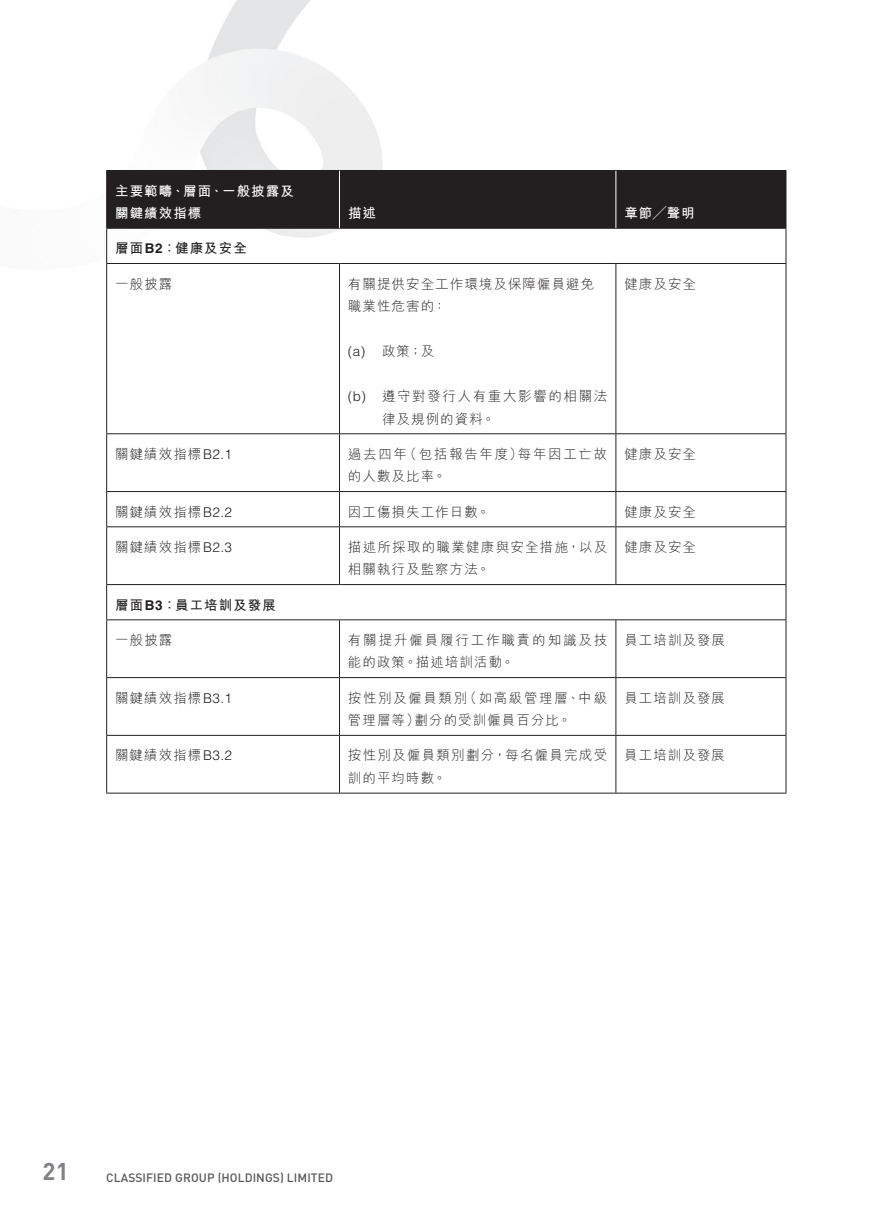
<style>
.page{position:relative;width:893px;height:1212px;background:#fff}
.page>*{position:absolute;margin:0;border:0;box-sizing:border-box;transform-origin:0 0}
.t1{font:700 24px "DIN";color:#808285}
.t2{font:300 13.5px "M Hei HK";letter-spacing:.08em;color:#231f20}
.t3{font:300 13.5px "M Hei HK";letter-spacing:.12em;color:#231f20}
.t4{font:700 13.5px "M Hei HK";letter-spacing:.08em;color:#fff}
.t5{font:700 13.5px "M Hei HK";letter-spacing:.08em;color:#231f20}
.t6{font:300 13.5px "M Hei HK";letter-spacing:.14em;color:#231f20}
.t7{font:300 13.5px "Helvetica LT Std";color:#231f20}
.t8{font:500 12px "DIN";letter-spacing:.005em;color:#57585a}
.s1{font-family:"Helvetica LT Std"}
</style>
<div class="page">
<img style="left:107px;top:0;width:680px;height:794px">
<div style="left:107px;top:171px;width:679px;height:57px;background:#231f20"></div>
<hr style="left:106px;top:170px;width:233px;height:1px;background:#231f20">
<hr style="left:106px;top:171px;width:1px;height:57px;background:#231f20">
<hr style="left:339px;top:170px;width:277px;height:1px;background:#231f20">
<hr style="left:616px;top:170px;width:170px;height:1px;background:#231f20">
<hr style="left:786px;top:171px;width:1px;height:57px;background:#231f20">
<hr style="left:106px;top:228px;width:233px;height:1px;background:#231f20">
<hr style="left:339px;top:228px;width:277px;height:1px;background:#231f20">
<hr style="left:616px;top:228px;width:170px;height:1px;background:#231f20">
<hr style="left:106px;top:229px;width:1px;height:34px;background:#231f20">
<hr style="left:786px;top:229px;width:1px;height:34px;background:#231f20">
<hr style="left:106px;top:263px;width:233px;height:1px;background:#231f20">
<hr style="left:106px;top:264px;width:1px;height:169px;background:#231f20">
<hr style="left:339px;top:263px;width:277px;height:1px;background:#231f20">
<hr style="left:339px;top:264px;width:1px;height:169px;background:#231f20">
<hr style="left:616px;top:263px;width:170px;height:1px;background:#231f20">
<hr style="left:615px;top:264px;width:1px;height:169px;background:#231f20">
<hr style="left:786px;top:264px;width:1px;height:169px;background:#231f20">
<hr style="left:106px;top:433px;width:233px;height:1px;background:#231f20">
<hr style="left:106px;top:434px;width:1px;height:57px;background:#231f20">
<hr style="left:339px;top:433px;width:277px;height:1px;background:#231f20">
<hr style="left:339px;top:434px;width:1px;height:57px;background:#231f20">
<hr style="left:616px;top:433px;width:170px;height:1px;background:#231f20">
<hr style="left:615px;top:434px;width:1px;height:57px;background:#231f20">
<hr style="left:786px;top:434px;width:1px;height:57px;background:#231f20">
<hr style="left:106px;top:491px;width:233px;height:1px;background:#231f20">
<hr style="left:106px;top:492px;width:1px;height:34px;background:#231f20">
<hr style="left:339px;top:491px;width:277px;height:1px;background:#231f20">
<hr style="left:339px;top:492px;width:1px;height:34px;background:#231f20">
<hr style="left:616px;top:491px;width:170px;height:1px;background:#231f20">
<hr style="left:615px;top:492px;width:1px;height:34px;background:#231f20">
<hr style="left:786px;top:492px;width:1px;height:34px;background:#231f20">
<hr style="left:106px;top:526px;width:233px;height:1px;background:#231f20">
<hr style="left:106px;top:527px;width:1px;height:57px;background:#231f20">
<hr style="left:339px;top:526px;width:277px;height:1px;background:#231f20">
<hr style="left:339px;top:527px;width:1px;height:57px;background:#231f20">
<hr style="left:616px;top:526px;width:170px;height:1px;background:#231f20">
<hr style="left:615px;top:527px;width:1px;height:57px;background:#231f20">
<hr style="left:786px;top:527px;width:1px;height:57px;background:#231f20">
<hr style="left:106px;top:584px;width:233px;height:1px;background:#231f20">
<hr style="left:106px;top:585px;width:1px;height:34px;background:#231f20">
<hr style="left:339px;top:584px;width:277px;height:1px;background:#231f20">
<hr style="left:616px;top:584px;width:170px;height:1px;background:#231f20">
<hr style="left:786px;top:585px;width:1px;height:34px;background:#231f20">
<hr style="left:106px;top:619px;width:233px;height:1px;background:#231f20">
<hr style="left:106px;top:620px;width:1px;height:57px;background:#231f20">
<hr style="left:339px;top:619px;width:277px;height:1px;background:#231f20">
<hr style="left:339px;top:620px;width:1px;height:57px;background:#231f20">
<hr style="left:616px;top:619px;width:170px;height:1px;background:#231f20">
<hr style="left:615px;top:620px;width:1px;height:57px;background:#231f20">
<hr style="left:786px;top:620px;width:1px;height:57px;background:#231f20">
<hr style="left:106px;top:677px;width:233px;height:1px;background:#231f20">
<hr style="left:106px;top:678px;width:1px;height:57px;background:#231f20">
<hr style="left:339px;top:677px;width:277px;height:1px;background:#231f20">
<hr style="left:339px;top:678px;width:1px;height:57px;background:#231f20">
<hr style="left:616px;top:677px;width:170px;height:1px;background:#231f20">
<hr style="left:615px;top:678px;width:1px;height:57px;background:#231f20">
<hr style="left:786px;top:678px;width:1px;height:57px;background:#231f20">
<hr style="left:106px;top:735px;width:233px;height:1px;background:#231f20">
<hr style="left:106px;top:736px;width:1px;height:57px;background:#231f20">
<hr style="left:339px;top:735px;width:277px;height:1px;background:#231f20">
<hr style="left:339px;top:736px;width:1px;height:57px;background:#231f20">
<hr style="left:616px;top:735px;width:170px;height:1px;background:#231f20">
<hr style="left:615px;top:736px;width:1px;height:57px;background:#231f20">
<hr style="left:786px;top:736px;width:1px;height:57px;background:#231f20">
<hr style="left:106px;top:793px;width:233px;height:1px;background:#231f20">
<hr style="left:339px;top:793px;width:277px;height:1px;background:#231f20">
<hr style="left:616px;top:793px;width:170px;height:1px;background:#231f20">
<hr style="left:339px;top:171px;width:1px;height:57px;background:#fff">
<hr style="left:615px;top:171px;width:1px;height:57px;background:#fff">
<p class="t4" style="left:115px;top:181px;width:180px">主要範疇、層面、一般披露及</p>
<p class="t4" style="left:115px;top:203px;width:88px">關鍵績效指標</p>
<p class="t5" style="left:115px;top:238px;width:133px">層面<span class="s1">B2</span>：健康及安全</p>
<p class="t4" style="left:348px;top:203px;width:30px">描述</p>
<p class="t4" style="left:624px;top:203px;width:72px">章節╱聲明</p>
<p class="t2" style="left:115px;top:277px;width:59px">一般披露</p>
<p class="t2" style="left:348px;top:277px;width:248px">有關提供安全工作環境及保障僱員避免</p>
<p class="t2" style="left:624px;top:277px;width:73px">健康及安全</p>
<p class="t2" style="left:348px;top:299px;width:100px">職業性危害的：</p>
<p class="t2" style="left:382px;top:344px;width:54px">政策；及</p>
<p class="t7" style="left:348px;top:343px;width:19px">a( )</p>
<p class="t7" style="left:348px;top:388px;width:19px">b( )</p>
<p class="t3" style="left:382px;top:389px;width:227px">遵守對發行人有重大影響的相關法</p>
<p class="t2" style="left:382px;top:412px;width:115px">律及規例的資料。</p>
<p class="t2" style="left:115px;top:447px;width:118px">關鍵績效指標<span class="s1">B2.1</span></p>
<p class="t2" style="left:403px;top:447px;width:121px">（包括報告年度）</p>
<p class="t2" style="left:348px;top:447px;width:61px">過去四年</p>
<p class="t2" style="left:518px;top:447px;width:91px">每年因工亡故</p>
<p class="t2" style="left:624px;top:447px;width:73px">健康及安全</p>
<p class="t2" style="left:348px;top:469px;width:100px">的人數及比率。</p>
<p class="t2" style="left:115px;top:505px;width:118px">關鍵績效指標<span class="s1">B2.2</span></p>
<p class="t2" style="left:348px;top:505px;width:144px">因工傷損失工作日數。</p>
<p class="t2" style="left:624px;top:505px;width:73px">健康及安全</p>
<p class="t2" style="left:115px;top:540px;width:118px">關鍵績效指標<span class="s1">B2.3</span></p>
<p class="t2" style="left:348px;top:540px;width:261px">描述所採取的職業健康與安全措施，以及</p>
<p class="t2" style="left:624px;top:540px;width:73px">健康及安全</p>
<p class="t2" style="left:348px;top:562px;width:144px">相關執行及監察方法。</p>
<p class="t5" style="left:115px;top:595px;width:162px">層面<span class="s1">B3</span>：員工培訓及發展</p>
<p class="t2" style="left:115px;top:633px;width:59px">一般披露</p>
<p class="t6" style="left:348px;top:633px;width:261px">有關提升僱員履行工作職責的知識及技</p>
<p class="t2" style="left:624px;top:633px;width:102px">員工培訓及發展</p>
<p class="t2" style="left:348px;top:655px;width:168px">能的政策。描述培訓活動。</p>
<p class="t2" style="left:115px;top:691px;width:118px">關鍵績效指標<span class="s1">B3.1</span></p>
<p class="t3" style="left:463px;top:691px;width:145px">（如高級管理層、中級</p>
<p class="t3" style="left:348px;top:691px;width:121px">按性別及僱員類別</p>
<p class="t2" style="left:624px;top:691px;width:102px">員工培訓及發展</p>
<p class="t2" style="left:348px;top:713px;width:73px">管理層等）</p>
<p class="t2" style="left:415px;top:713px;width:158px">劃分的受訓僱員百分比。</p>
<p class="t2" style="left:115px;top:748px;width:118px">關鍵績效指標<span class="s1">B3.2</span></p>
<p class="t2" style="left:348px;top:748px;width:261px">按性別及僱員類別劃分，每名僱員完成受</p>
<p class="t2" style="left:624px;top:748px;width:102px">員工培訓及發展</p>
<p class="t2" style="left:348px;top:771px;width:100px">訓的平均時數。</p>
<h1 class="t1" style="left:43px;top:1155px;width:28px">21</h1>
<p class="t8" style="left:106px;top:1169px;width:228px">CLASSIFIED GROUP (HOLDINGS) LIMITED</p>
</div>
